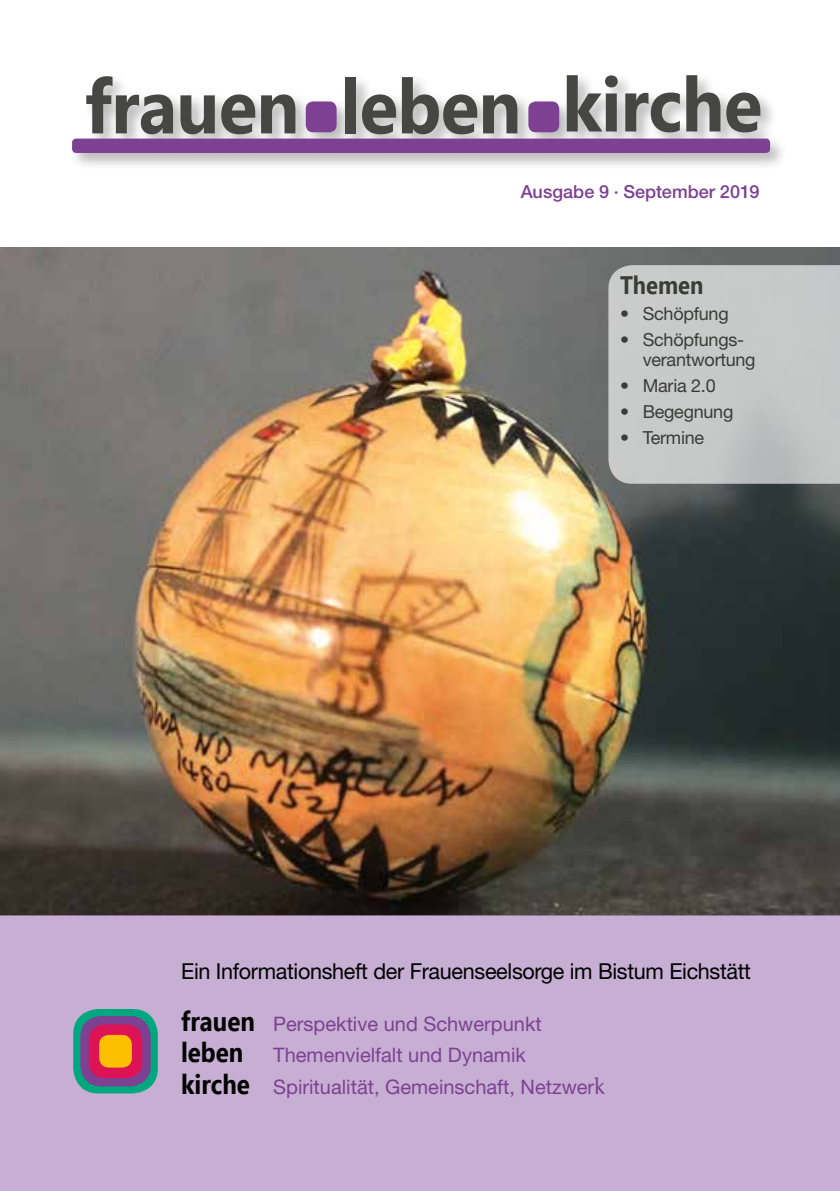
<style>
.page{position:relative;width:840px;height:1191px;background:#fff}
.page>*{position:absolute;margin:0;border:0;box-sizing:border-box;transform-origin:0 0}
.t1{font:700 76px "Ebrima";letter-spacing:-.01em;color:#464645;scale:.93 1}
.t2{font:700 25.2px "Ebrima";color:#3b3b3a;scale:.87 1}
.t3{font:22px "Helvetica Neue LT";letter-spacing:-.015em;color:#000}
.t4{font:20px/31.6px "Helvetica Neue LT";color:#7d4092}
.t5{font:18px/20.4px "Helvetica Neue LT";letter-spacing:-.015em;color:#3b3b3a}
.t6{font:500 18px "Helvetica Neue LT";letter-spacing:.005em;color:#7d4092}
.s1{font-family:"Ebrima";font-weight:700;font-size:27.6px;color:#000}
.s2{font-family:"Rotis Semi Serif Std";font-size:24px}
</style>
<div class="page">
<img style="left:0;top:248px;width:839px;height:668px">
<svg style="left:608px;top:265px;width:231px;height:219px;background:#c5c6c6"></svg>
<div style="left:0;top:916px;width:839px;height:275px;background:#c6afd3"></div>
<div style="left:73px;top:1009px;width:85px;height:84px;background:#00a77f;border-radius:25px"></div>
<div style="left:80px;top:1016px;width:71px;height:70px;background:#7d4092;border-radius:21px"></div>
<div style="left:89px;top:1024px;width:53px;height:54px;background:#dd1356;border-radius:16px"></div>
<div style="left:99px;top:1035px;width:33px;height:32px;background:#fcc000;border-radius:10px"></div>
<div style="left:68px;top:72px;width:719px;height:99px;background:#000;opacity:.28"></div>
<div style="left:72px;top:139px;width:697px;height:14px;background:#7d4092;border-radius:4px"></div>
<div style="left:306px;top:102px;width:29px;height:29px;background:#7d4092;border-radius:7px"></div>
<div style="left:305px;top:101px;width:31px;height:31px;border:2px solid #7d4092;border-radius:7px"></div>
<div style="left:529px;top:102px;width:29px;height:29px;background:#7d4092;border-radius:7px"></div>
<div style="left:528px;top:101px;width:31px;height:31px;border:2px solid #7d4092;border-radius:7px"></div>
<h1 class="t1" style="left:85px;top:50px;width:729px">frauen leben kirche</h1>
<p class="t6" style="left:520px;top:181px;width:240px">Ausgabe 9 · September 2019</p>
<p class="t2" style="left:619px;top:266px;width:97px">Themen</p>
<p class="t5" style="left:619px;top:303px;width:110px">• Schöpfung</p>
<p class="t5" style="left:642px;top:329px;width:114px;text-indent:-23px">• Schöpfungs&shy;verantwortung</p>
<p class="t5" style="left:619px;top:375px;width:97px">• Maria 2.0</p>
<p class="t5" style="left:619px;top:401px;width:115px">• Begegnung</p>
<p class="t5" style="left:619px;top:427px;width:86px">• Termine</p>
<p class="t3" style="left:181px;top:958px;width:571px">Ein Informationsheft der Frauenseelsorge im Bistum Eichstätt</p>
<p class="t4" style="left:181px;top:1007px;width:425px"><span class="s1">frauen</span> Perspektive und Schwerpunkt <span class="s1">leben</span> Themenvielfalt und Dynamik<br><span class="s1">kirche</span> Spiritualität, Gemeinschaft, Netzwer<span class="s2">k</span></p>
</div>
